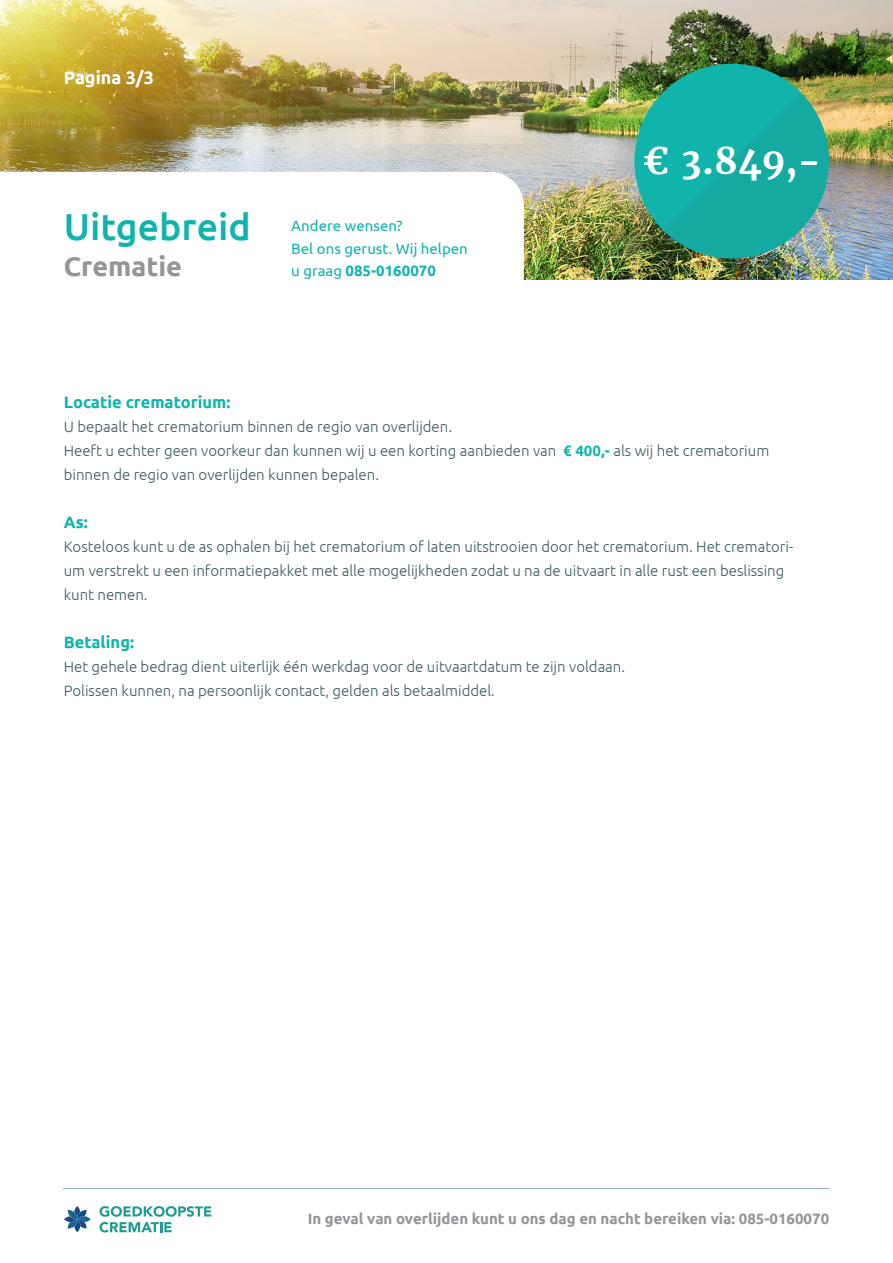
<style>
.page{position:relative;width:893px;height:1263px;background:#fff}
.page>*{position:absolute;margin:0;border:0;box-sizing:border-box;transform-origin:0 0}
.t1{font:500 37.5px "Ubuntu";color:#11b4aa}
.t2{font:700 36px "Merriweather";color:#fff}
.t3{font:700 27px "Ubuntu";color:#949499}
.t4{font:700 18px "Ubuntu";color:#fff}
.t5{font:700 16.5px "Ubuntu";color:#11b4aa}
.t6{font:300 15px/24px "Ubuntu";color:#3b5c5e}
.t7{font:700 15px "Ubuntu";color:#949499}
.t8{font:15px "Ubuntu";color:#11b4aa}
.t9{font:700 15px "Ubuntu";color:#11b4aa}
.s1{font-weight:400}
.s2{font-weight:700;color:#11b4aa}
</style>
<div class="page">
<img style="left:0;top:0;width:893px;height:280px">
<div style="left:634px;top:64px;width:195px;height:194px;background:#11b4aa;border-radius:50%"></div>
<img style="left:663px;top:92px;width:176px;height:176px">
<svg style="left:0;top:172px;width:524px;height:108px"></svg>
<hr style="left:64px;top:1188px;width:765px;height:1px;background:#91aac2">
<svg style="left:100px;top:1206px;width:111px;height:26px"></svg>
<svg style="left:64px;top:1206px;width:27px;height:26px"></svg>
<p class="t4" style="left:64px;top:67px;width:92px">Pagina 3/3</p>
<p class="t1" style="left:64px;top:203px;width:189px">Uitgebreid</p>
<p class="t3" style="left:64px;top:250px;width:120px">Crematie</p>
<p class="t8" style="left:291px;top:217px;width:113px">Andere wensen?</p>
<p class="t8" style="left:291px;top:239px;width:178px">Bel ons gerust. Wij helpen</p>
<p class="t9" style="left:291px;top:261px;width:146px"><span class="s1">u graag</span> 085-0160070</p>
<p class="t2" style="left:642px;top:138px;width:180px">€ 3.849,-</p>
<p class="t5" style="left:64px;top:392px;width:168px">Locatie crematorium:</p>
<p class="t6" style="left:64px;top:414px;width:390px">U bepaalt het crematorium binnen de regio van overlijden.</p>
<p class="t6" style="left:64px;top:438px;width:707px">Heeft u echter geen voorkeur dan kunnen wij u een korting aanbieden van <span class="s2">€ 400,-</span> als wij het crematorium binnen de regio van overlijden kunnen bepalen.</p>
<p class="t5" style="left:64px;top:512px;width:26px">As:</p>
<p class="t6" style="left:64px;top:534px;width:731px">Kosteloos kunt u de as ophalen bij het crematorium of laten uitstrooien door het crematorium. Het crematori&shy;um verstrekt u een informatiepakket met alle mogelijkheden zodat u na de uitvaart in alle rust een beslissing kunt nemen.</p>
<p class="t5" style="left:64px;top:632px;width:72px">Betaling:</p>
<p class="t6" style="left:64px;top:654px;width:563px">Het gehele bedrag dient uiterlijk één werkdag voor de uitvaartdatum te zijn voldaan.</p>
<p class="t6" style="left:64px;top:678px;width:433px">Polissen kunnen, na persoonlijk contact, gelden als betaalmiddel.</p>
<p class="t7" style="left:308px;top:1210px;width:523px">In geval van overlijden kunt u ons dag en nacht bereiken via: 085-0160070</p>
</div>
